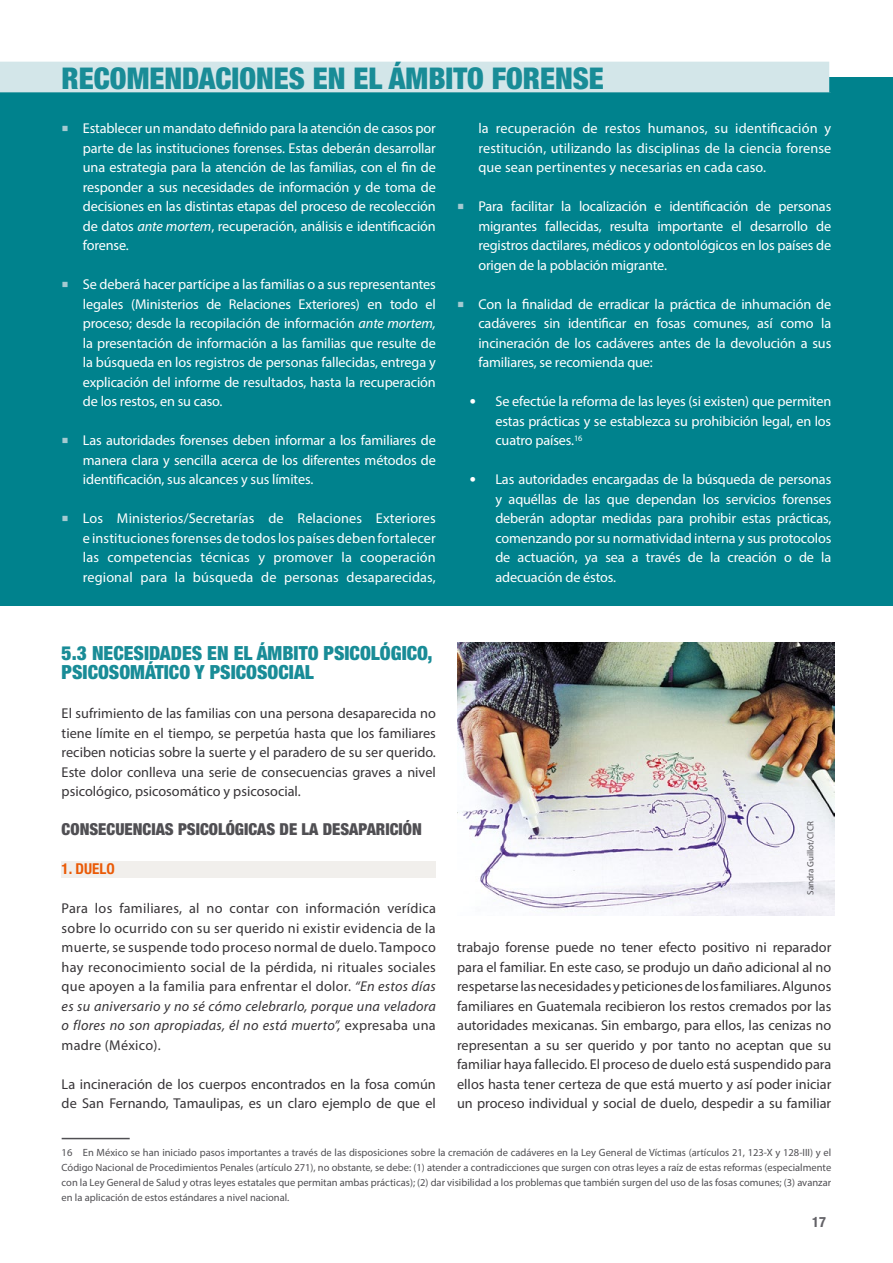
<style>
.page{position:relative;width:893px;height:1263px;background:#fff}
.page>*{position:absolute;margin:0;border:0;box-sizing:border-box;transform-origin:0 0}
.t1{font:900 condensed 30px "Helvetica Neue LT Std";color:#198c97}
.t2{font:900 condensed 19.5px/19.5px "Helvetica Neue LT Std";color:#198c97}
.t3{font:900 condensed 16.5px "Helvetica Neue LT Std";color:#504f53}
.t4{font:700 condensed 15px "Helvetica Neue LT Std";color:#ea5a06}
.t5{font:14.25px/19.5px "Myriad Pro";letter-spacing:-.01em;color:#fff;text-align:justify}
.t6{font:14.25px/19.5px "Myriad Pro";color:#373437;text-align:justify}
.t7{font:700 condensed 14.25px "Helvetica Neue LT Std";color:#636267}
.t8{font:10.5px/15px "Myriad Pro";color:#504f53;text-align:justify}
.t9{font:9px "Myriad Pro";color:#504f53}
.s1{font-family:"Minion Pro";font-size:18px;color:#a4cad1}
.s2{font-style:italic}
.s3{font-weight:700;font-size:18px}
</style>
<div class="page">
<div style="left:62px;top:861px;width:374px;height:17px;background:#f1efec"></div>
<div style="left:0;top:77px;width:893px;height:529px;background:#00828d"></div>
<hr style="left:62px;top:1138px;width:68px;height:1px;background:#504f53">
<div style="left:0;top:62px;width:829px;height:30px;background:#d3e6e9"></div>
<img style="left:457px;top:642px;width:377px;height:274px">
<h1 class="t1" style="left:62px;top:60px;width:82px">RECOMENDACI</h1>
<h1 class="t1" style="left:239px;top:60px;width:364px">ONES EN EL ÁMBITO FORENSE</h1>
<p class="t5" style="left:83px;top:119px;width:354px;text-indent:-21px"><span class="s1">■</span> Establecer un mandato definido para la atención de casos por parte de las instituciones forenses. Estas deberán desarrollar una estrategia para la atención de las familias, con el fin de responder a sus necesidades de información y de toma de decisiones en las distintas etapas del proceso de recolección de datos <span class="s2">ante mortem</span>, recuperación, análisis e identificación forense.</p>
<p class="t5" style="left:83px;top:275px;width:354px;text-indent:-21px"><span class="s1">■</span> Se deberá hacer partícipe a las familias o a sus representantes legales (Ministerios de Relaciones Exteriores) en todo el proceso; desde la recopilación de información <span class="s2">ante mortem, </span>la presentación de información a las familias que resulte de la búsqueda en los registros de personas fallecidas, entrega y explicación del informe de resultados, hasta la recuperación de los restos, en su caso.</p>
<p class="t5" style="left:83px;top:431px;width:354px;text-indent:-21px"><span class="s1">■</span> Las autoridades forenses deben informar a los familiares de manera clara y sencilla acerca de los diferentes métodos de identificación, sus alcances y sus límites.</p>
<p class="t5" style="left:83px;top:509px;width:354px;text-indent:-21px"><span class="s1">■</span> Los Ministerios/Secretarías de Relaciones Exteriores e instituciones forenses de todos los países deben fortalecer las competencias técnicas y promover la cooperación regional para la búsqueda de personas desaparecidas,</p>
<p class="t5" style="left:478px;top:119px;width:354px">la recuperación de restos humanos, su identificación y restitución, utilizando las disciplinas de la ciencia forense que sean pertinentes y necesarias en cada caso.</p>
<p class="t5" style="left:478px;top:197px;width:354px;text-indent:-21px"><span class="s1">■</span> Para facilitar la localización e identificación de personas migrantes fallecidas, resulta importante el desarrollo de registros dactilares, médicos y odontológicos en los países de origen de la población migrante.</p>
<p class="t5" style="left:478px;top:294px;width:354px;text-indent:-21px"><span class="s1">■</span> Con la finalidad de erradicar la práctica de inhumación de cadáveres sin identificar en fosas comunes, así como la incineración de los cadáveres antes de la devolución a sus familiares, se recomienda que:</p>
<p class="t5" style="left:495px;top:392px;width:337px;text-indent:-26px"><span class="s3">•</span> Se efectúe la reforma de las leyes (si existen) que permiten estas prácticas y se establezca su prohibición legal, en los cuatro países.<sup>16</sup></p>
<p class="t5" style="left:495px;top:470px;width:337px;text-indent:-26px"><span class="s3">•</span> Las autoridades encargadas de la búsqueda de personas y aquéllas de las que dependan los servicios forenses deberán adoptar medidas para prohibir estas prácticas, comenzando por su normatividad interna y sus protocolos de actuación, ya sea a través de la creación o de la adecuación de éstos.</p>
<h2 class="t2" style="left:62px;top:643px;width:372px">5.3 NECESIDADES EN EL ÁMBITO PSICOLÓGICO,<br>PSICOSOMÁTICO Y PSICOSOCIAL</h2>
<p class="t6" style="left:62px;top:704px;width:376px">El sufrimiento de las familias con una persona desaparecida no tiene límite en el tiempo, se perpetúa hasta que los familiares reciben noticias sobre la suerte y el paradero de su ser querido.<br>Este dolor conlleva una serie de consecuencias graves a nivel psicológico, psicosomático y psicosocial.</p>
<p class="t3" style="left:62px;top:819px;width:46px">CONSECUENCIA</p>
<p class="t3" style="left:165px;top:819px;width:63px">S PSICOLÓGICA</p>
<p class="t3" style="left:266px;top:819px;width:127px">S DE LADESAPARICIÓN</p>
<p class="t4" style="left:62px;top:860px;width:55px">1. DUELO</p>
<p class="t6" style="left:62px;top:899px;width:376px">Para los familiares, al no contar con información verídica sobre lo ocurrido con su ser querido ni existir evidencia de la muerte, se suspende todo proceso normal de duelo. Tampoco hay reconocimiento social de la pérdida, ni rituales sociales que apoyen a la familia para enfrentar el dolor. <span class="s2">“En estos días es su aniversario y no sé cómo celebrarlo, porque una veladora o flores no son apropiadas, él no está muerto”,</span> expresaba una madre (México).</p>
<p class="t6" style="left:62px;top:1074px;width:376px">La incineración de los cuerpos encontrados en la fosa común de San Fernando, Tamaulipas, es un claro ejemplo de que el</p>
<p class="t9" style="left:805px;top:895px;width:75px;rotate:-90deg">Sandra Guillot/CICR</p>
<p class="t6" style="left:457px;top:937px;width:376px">trabajo forense puede no tener efecto positivo ni reparador para el familiar. En este caso, se produjo un daño adicional al no respetarse las necesidades y peticiones de los familiares. Algunos familiares en Guatemala recibieron los restos cremados por las autoridades mexicanas. Sin embargo, para ellos, las cenizas no representan a su ser querido y por tanto no aceptan que su familiar haya fallecido. El proceso de duelo está suspendido para ellos hasta tener certeza de que está muerto y así poder iniciar un proceso individual y social de duelo, despedir a su familiar</p>
<p class="t8" style="left:62px;top:1145px;width:771px">16 En México se han iniciado pasos importantes a través de las disposiciones sobre la cremación de cadáveres en la Ley General de Víctimas (artículos 21, 123-X y 128-III) y el Código Nacional de Procedimientos Penales (artículo 271), no obstante, se debe: (1) atender a contradicciones que surgen con otras leyes a raíz de estas reformas (especialmente con la Ley General de Salud y otras leyes estatales que permitan ambas prácticas); (2) dar visibilidad a los problemas que también surgen del uso de las fosas comunes; (3) avanzar en la aplicación de estos estándares a nivel nacional.</p>
<p class="t7" style="left:812px;top:1213px;width:15px">17</p>
</div>
